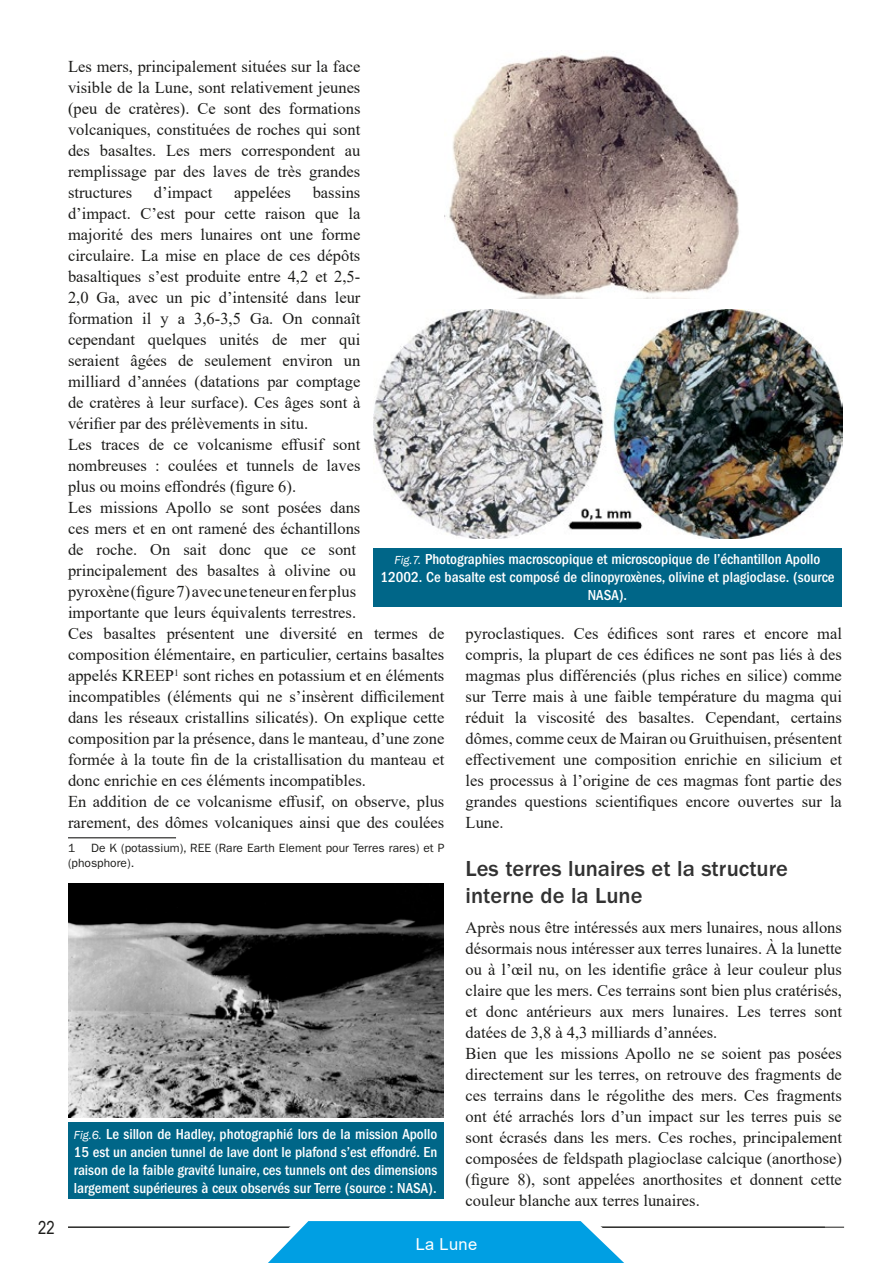
<style>
.page{position:relative;width:893px;height:1263px;background:#fff}
.page>*{position:absolute;margin:0;border:0;box-sizing:border-box;transform-origin:0 0}
.t1{font:500 22.5px/27px "ITC Franklin Gothic Std";color:#323232}
.t2{font:18px "Arial Narrow";color:#1d1d1b}
.t3{font:16.5px/21px "Times New Roman";color:#1d1d1b;text-align:justify}
.t4{font:16.5px "Arial";letter-spacing:.02em;color:#fff}
.t5{font:500 condensed 15px/18px "ITC Franklin Gothic Std";color:#fff;text-align:justify}
.t6{font:12px/14.4px "ITC Franklin Gothic Std";color:#1d1d1b}
.s1{font-family:"Franklin Gothic";font-weight:400;font-style:italic;font-stretch:normal;font-size:12px}
</style>
<div class="page">
<hr style="left:68px;top:1227px;width:776px;height:1px;background:#1d1d1b">
<svg style="left:238px;top:1221px;width:419px;height:42px"></svg>
<hr style="left:68px;top:837px;width:108px;height:1px;background:#1d1d1b">
<img style="left:444px;top:55px;width:295px;height:244px">
<img style="left:373px;top:310px;width:469px;height:229px">
<div style="left:68px;top:1122px;width:375px;height:77px;background:#068"></div>
<img style="left:68px;top:884px;width:375px;height:234px">
<div style="left:373px;top:548px;width:469px;height:58px;background:#068"></div>
<p class="t2" style="left:38px;top:1214px;width:18px">22</p>
<p class="t3" style="left:68px;top:55px;width:294px">Les mers, principalement situées sur la face visible de la Lune, sont relativement jeunes (peu de cratères). Ce sont des formations volcaniques, constituées de roches qui sont des basaltes. Les mers correspondent au remplissage par des laves de très grandes structures</p>
<p class="t3" style="left:68px;top:181px;width:378px;text-align:left;text-indent:245px">bassins<br>d’impact. C’est pour cette raison que la<br>majorité des mers lunaires ont une forme<br>circulaire. La mise en place de ces dépôts<br>basaltiques s’est produite entre 4,2 et 2,5-<br>2,0 Ga, avec un pic d’intensité dans leur<br>formation il y a 3,6-3,5 Ga. On connaît<br>cependant quelques unités de mer qui<br>seraient âgées de seulement environ un<br>milliard d’années (datations par comptage<br>de cratères à leur surface). Ces âges sont à<br>vérifier par des prélèvements in situ.<br>Les traces de ce volcanisme effusif sont<br>nombreuses : coulées et tunnels de laves<br>plus ou moins effondrés (figure 6).<br>Les missions Apollo se sont posées dans<br>ces mers et en ont ramené des échantillons<br>de roche. On sait donc que ce sont principalement des basaltes à olivine ou<br>pyroxène (figure 7) avec une teneur en fer plus<br>importante que leurs équivalents terrestres.<br>Ces basaltes présentent une diversité en termes de composition élémentaire, en particulier, certains basaltes appelés KREEP<sup>1</sup> sont riches en potassium et en éléments incompatibles (éléments qui ne s’insèrent difficilement dans les réseaux cristallins silicatés). On explique cette composition par la présence, dans le manteau, d’une zone formée à la toute fin de la cristallisation du manteau et donc enrichie en ces éléments incompatibles.<br>En addition de ce volcanisme effusif, on observe, plus rarement, des dômes volcaniques ainsi que des coulées</p>
<p class="t6" style="left:68px;top:841px;width:9px">1</p>
<p class="t3" style="left:154px;top:181px;width:60px">d’impact</p>
<p class="t3" style="left:234px;top:181px;width:58px">appelées</p>
<p class="t5" style="left:381px;top:550px;width:455px;text-align:center"><span class="s1">Fig.7.</span> Photographies macroscopique et microscopique de l’échantillon Apollo<br>12002. Ce basalte est composé de clinopyroxènes, olivine et plagioclase. (source<br>NASA).</p>
<p class="t3" style="left:466px;top:622px;width:378px">pyroclastiques. Ces édifices sont rares et encore mal compris, la plupart de ces édifices ne sont pas liés à des magmas plus différenciés (plus riches en silice) comme sur Terre mais à une faible température du magma qui réduit la viscosité des basaltes. Cependant, certains dômes, comme ceux de Mairan ou Gruithuisen, présentent effectivement une composition enrichie en silicium et les processus à l’origine de ces magmas font partie des grandes questions scientifiques encore ouvertes sur la Lune.</p>
<h1 class="t1" style="left:466px;top:855px;width:324px">Les terres lunaires et la structure interne de la Lune</h1>
<p class="t3" style="left:466px;top:916px;width:378px;text-align:left">Après nous être intéressés aux mers lunaires, nous allons désormais nous intéresser aux terres lunaires. À la lunette ou à l’œil nu, on les identifie grâce à leur couleur plus claire que les mers. Ces terrains sont bien plus cratérisés, et donc antérieurs aux mers lunaires. Les terres sont datées de 3,8 à 4,3 milliards d’années.<br>Bien que les missions Apollo ne se soient pas posées directement sur les terres, on retrouve des fragments de ces terrains dans le régolithe des mers. Ces fragments ont été arrachés lors d’un impact sur les terres puis se sont écrasés dans les mers. Ces roches, principalement composées de feldspath plagioclase calcique (anorthose) (figure 8), sont appelées anorthosites et donnent cette couleur blanche aux terres lunaires.</p>
<p class="t6" style="left:68px;top:841px;width:378px;text-indent:23px">De K (potassium), REE (Rare Earth Element pour Terres rares) et P (phosphore).</p>
<p class="t5" style="left:74px;top:1125px;width:365px"><span class="s1">Fig.6.</span> Le sillon de Hadley, photographié lors de la mission Apollo 15 est un ancien tunnel de lave dont le plafond s’est effondré. En raison de la faible gravité lunaire, ces tunnels ont des dimensions largement supérieures à ceux observés sur Terre (source : NASA).</p>
<p class="t4" style="left:416px;top:1233px;width:63px">La Lune</p>
</div>
